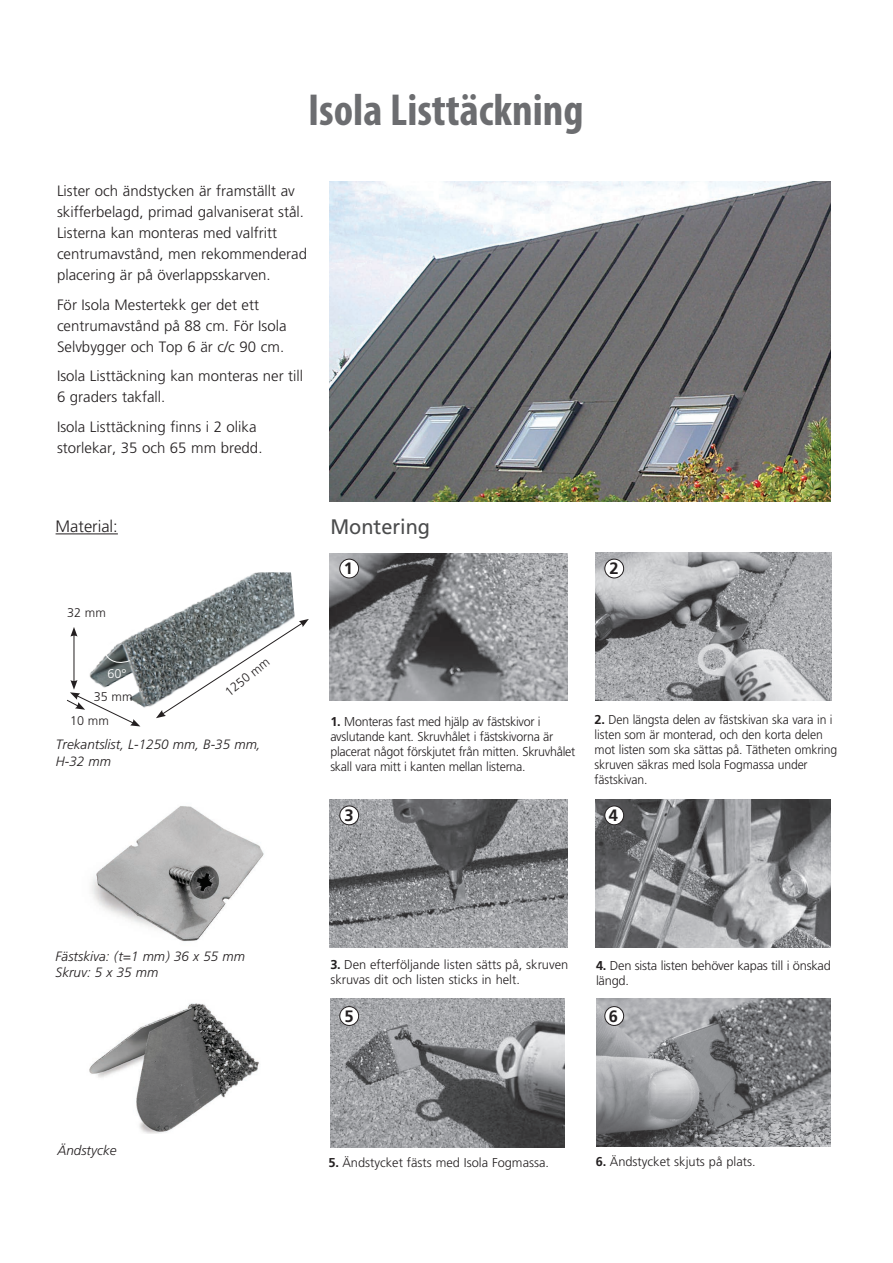
<style>
.page{position:relative;width:893px;height:1263px;background:#fff}
.page>*{position:absolute;margin:0;border:0;box-sizing:border-box;transform-origin:0 0}
.t1{font:700 condensed 45px "Myriad Pro";color:#6c6d70}
.t2{font:21px "Frutiger";color:#4b4c4d;scale:.95 1}
.brød{font:300 16.5px "Frutiger";color:#231f20}
.t3{font:700 16.5px "Frutiger";color:#231f20}
.brød-2{font:300 15px/21px "Frutiger";color:#231f20}
.brød-3{font:italic 300 13.5px/17.2px "Frutiger";color:#231f20}
.brød-4{font:300 12.9px/15px "Frutiger";letter-spacing:-.01em;color:#231f20}
.brød-5{font:300 12.9px/15px "Frutiger";letter-spacing:-.01em;color:#231f20;scale:.95 1}
.brød-6{font:300 12.6px "Frutiger";color:#231f20}
.brød-7{font:300 12.6px "Frutiger";color:#fff}
.s1{font-weight:700}
</style>
<div class="page">
<img style="left:329px;top:182px;width:502px;height:320px">
<img style="left:91px;top:806px;width:173px;height:136px">
<img style="left:89px;top:1003px;width:170px;height:130px">
<img style="left:89px;top:572px;width:206px;height:147px">
<hr style="left:56px;top:533px;width:62px;height:1px;background:#231f20">
<svg style="left:156px;top:619px;width:153px;height:99px"></svg>
<hr style="left:74px;top:634px;width:1px;height:48px;background:#231f20">
<svg style="left:70px;top:627px;width:8px;height:10px"></svg>
<svg style="left:66px;top:680px;width:74px;height:46px"></svg>
<svg style="left:105px;top:654px;width:26px;height:13px"></svg>
<img style="left:330px;top:553px;width:237px;height:148px">
<img style="left:596px;top:552px;width:235px;height:149px">
<img style="left:330px;top:799px;width:237px;height:149px">
<img style="left:596px;top:799px;width:234px;height:149px">
<img style="left:331px;top:999px;width:233px;height:148px">
<img style="left:597px;top:998px;width:233px;height:149px">
<div style="left:340px;top:559px;width:19px;height:19px;background:#fff;border-radius:50%"></div>
<div style="left:340px;top:559px;width:19px;height:19px;border:1px solid #231f20;border-radius:50%"></div>
<div style="left:340px;top:806px;width:19px;height:19px;background:#fff;border-radius:50%"></div>
<div style="left:340px;top:806px;width:19px;height:19px;border:1px solid #231f20;border-radius:50%"></div>
<div style="left:340px;top:1006px;width:19px;height:19px;background:#fff;border-radius:50%"></div>
<div style="left:340px;top:1006px;width:19px;height:19px;border:1px solid #231f20;border-radius:50%"></div>
<div style="left:605px;top:559px;width:19px;height:19px;background:#fff;border-radius:50%"></div>
<div style="left:605px;top:559px;width:19px;height:19px;border:1px solid #231f20;border-radius:50%"></div>
<div style="left:605px;top:806px;width:19px;height:19px;background:#fff;border-radius:50%"></div>
<div style="left:605px;top:806px;width:19px;height:19px;border:1px solid #231f20;border-radius:50%"></div>
<div style="left:605px;top:1006px;width:19px;height:19px;background:#fff;border-radius:50%"></div>
<div style="left:605px;top:1006px;width:19px;height:19px;border:1px solid #231f20;border-radius:50%"></div>
<p class="t1" style="left:308px;top:82px;width:277px">Isola Listtäckning</p>
<p class="brød-2" style="left:57px;top:181px;width:252px">Lister och ändstycken är framställt av skifferbelagd, primad galvaniserat stål.<br>Listerna kan monteras med valfritt centrumavstånd, men rekommenderad placering är på överlappsskarven.</p>
<p class="brød-2" style="left:57px;top:294px;width:231px">För Isola Mestertekk ger det ett centrumavstånd på 88 cm. För Isola<br>Selvbygger och Top 6 är c/c 90 cm.</p>
<p class="brød-2" style="left:57px;top:366px;width:248px">Isola Listtäckning kan monteras ner till<br>6 graders takfall.</p>
<p class="brød-2" style="left:57px;top:416px;width:207px">Isola Listtäckning finns i 2 olika storlekar, 35 och 65 mm bredd.</p>
<p class="brød" style="left:56px;top:517px;width:64px">Material:</p>
<p class="brød-6" style="left:67px;top:606px;width:40px">32 mm</p>
<p class="brød-7" style="left:108px;top:666px;width:21px">60°</p>
<p class="brød-6" style="left:94px;top:689px;width:40px">35 mm</p>
<p class="brød-6" style="left:70px;top:713px;width:40px">10 mm</p>
<p class="brød-6" style="left:222px;top:687px;width:54px;rotate:-38deg">1250 mm</p>
<p class="brød-3" style="left:56px;top:735px;width:206px">Trekantslist, L-1250 mm, B-35 mm,<br>H-32 mm</p>
<p class="t2" style="left:330px;top:514px;width:107px">Montering</p>
<p class="t3" style="left:344px;top:559px;width:11px">1</p>
<p class="t3" style="left:610px;top:559px;width:11px">2</p>
<p class="brød-4" style="left:330px;top:714px;width:247px"><span class="s1">1.</span> Monteras fast med hjälp av fästskivor i avslutande kant. Skruvhålet i fästskivorna är placerat något förskjutet från mitten. Skruvhålet skall vara mitt i kanten mellan listerna.</p>
<p class="brød-5" style="left:595px;top:712px;width:257px"><span class="s1">2.</span> Den längsta delen av fästskivan ska vara in i listen som är monterad, och den korta delen mot listen som ska sättas på. Tätheten omkring skruven säkras med Isola Fogmassa under fästskivan.</p>
<p class="t3" style="left:345px;top:806px;width:11px">3</p>
<p class="t3" style="left:609px;top:806px;width:11px">4</p>
<p class="brød-3" style="left:56px;top:948px;width:191px">Fästskiva: (t=1 mm) 36 x 55 mm</p>
<p class="brød-3" style="left:56px;top:964px;width:104px">Skruv: 5 x 35 mm</p>
<p class="brød-3" style="left:57px;top:1142px;width:61px">Ändstycke</p>
<p class="brød-4" style="left:330px;top:957px;width:239px"><span class="s1">3.</span> Den efterföljande listen sätts på, skruven skruvas dit och listen sticks in helt.</p>
<p class="brød-4" style="left:596px;top:958px;width:236px"><span class="s1">4.</span> Den sista listen behöver kapas till i önskad längd.</p>
<p class="t3" style="left:345px;top:1006px;width:11px">5</p>
<p class="t3" style="left:609px;top:1006px;width:11px">6</p>
<p class="brød-4" style="left:328px;top:1155px;width:222px"><span class="s1">5.</span> Ändstycket fästs med Isola Fogmassa.</p>
<p class="brød-4" style="left:596px;top:1153px;width:161px"><span class="s1">6.</span> Ändstycket skjuts på plats.</p>
</div>
